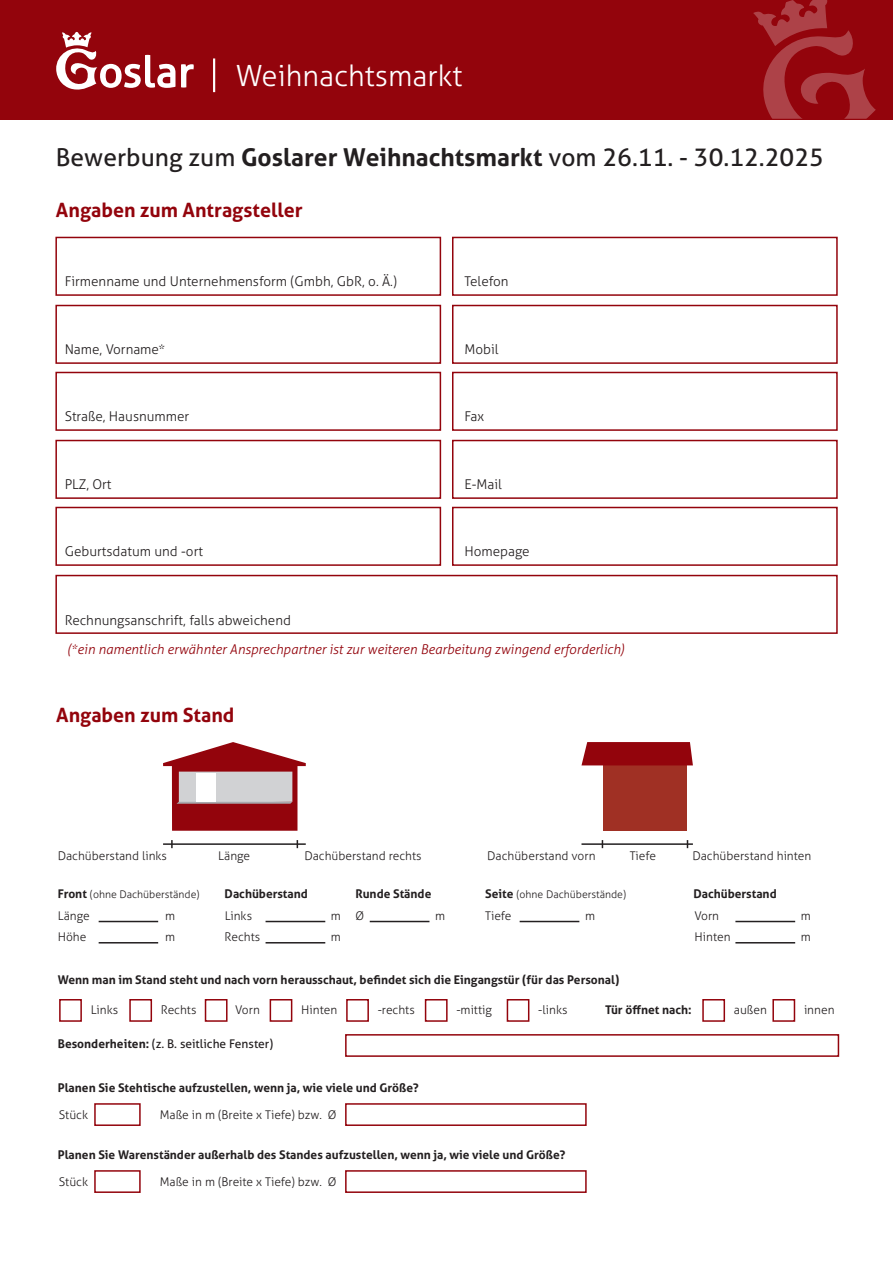
<style>
.page{position:relative;width:893px;height:1263px;background:#fff}
.page>*{position:absolute;margin:0;border:0;box-sizing:border-box;transform-origin:0 0}
.t1{font:300 29.25px "Aller";color:#fff}
.t2{font:24.6px "Aller";color:#231f20}
.t3{font:700 19.65px "Aller";color:#93040c}
.t4{font:300 13.5px "Aller";color:#231f20}
.t5{font:italic 300 13.5px "Aller";color:#93040c}
.t6{font:700 12px "Aller";color:#231f20}
.t7{font:300 12px "Aller";color:#231f20}
.t8{font:12px "Aller";color:#231f20}
.t9{font:300 10.5px "Aller";color:#231f20}
.s1{font-weight:700}
.s2{font-weight:700;font-size:12px}
</style>
<div class="page">
<div style="left:0;top:0;width:893px;height:119px;background:#93040c"></div>
<hr style="left:213px;top:58px;width:2px;height:34px;background:#fff">
<svg style="left:56px;top:32px;width:119px;height:58px"></svg>
<svg style="left:181px;top:64px;width:13px;height:24px"></svg>
<div style="left:55px;top:237px;width:386px;height:59px;border:2px solid #93040c"></div>
<svg style="left:753px;top:0;width:123px;height:119px"></svg>
<div style="left:452px;top:237px;width:386px;height:59px;border:2px solid #93040c"></div>
<div style="left:55px;top:305px;width:386px;height:59px;border:2px solid #93040c"></div>
<div style="left:452px;top:305px;width:386px;height:59px;border:2px solid #93040c"></div>
<div style="left:55px;top:372px;width:386px;height:59px;border:2px solid #93040c"></div>
<div style="left:452px;top:372px;width:386px;height:59px;border:2px solid #93040c"></div>
<div style="left:55px;top:440px;width:386px;height:59px;border:2px solid #93040c"></div>
<div style="left:452px;top:440px;width:386px;height:59px;border:2px solid #93040c"></div>
<div style="left:55px;top:507px;width:386px;height:59px;border:2px solid #93040c"></div>
<div style="left:452px;top:507px;width:386px;height:59px;border:2px solid #93040c"></div>
<div style="left:55px;top:575px;width:783px;height:59px;border:2px solid #93040c"></div>
<svg style="left:163px;top:742px;width:143px;height:89px"></svg>
<div style="left:196px;top:774px;width:20px;height:28px;background:#fff"></div>
<div style="left:604px;top:765px;width:83px;height:66px;background:#a03024"></div>
<svg style="left:581px;top:742px;width:112px;height:23px;background:#980f17"></svg>
<hr style="left:163px;top:843px;width:143px;height:2px;background:#231f20">
<svg style="left:171px;top:840px;width:2px;height:8px"></svg>
<hr style="left:581px;top:843px;width:112px;height:2px;background:#231f20">
<hr style="left:99px;top:921px;width:59px;height:1px;background:#231f20">
<hr style="left:99px;top:942px;width:59px;height:1px;background:#231f20">
<hr style="left:266px;top:921px;width:59px;height:1px;background:#231f20">
<hr style="left:266px;top:942px;width:59px;height:1px;background:#231f20">
<hr style="left:370px;top:921px;width:59px;height:1px;background:#231f20">
<hr style="left:520px;top:921px;width:59px;height:1px;background:#231f20">
<hr style="left:735px;top:921px;width:60px;height:1px;background:#231f20">
<hr style="left:735px;top:942px;width:60px;height:1px;background:#231f20">
<div style="left:59px;top:999px;width:23px;height:23px;border:2px solid #93040c"></div>
<div style="left:129px;top:999px;width:23px;height:23px;border:2px solid #93040c"></div>
<div style="left:205px;top:999px;width:23px;height:23px;border:2px solid #93040c"></div>
<div style="left:270px;top:999px;width:22px;height:23px;border:2px solid #93040c"></div>
<div style="left:346px;top:999px;width:23px;height:23px;border:2px solid #93040c"></div>
<div style="left:425px;top:999px;width:23px;height:23px;border:2px solid #93040c"></div>
<div style="left:507px;top:999px;width:22px;height:23px;border:2px solid #93040c"></div>
<div style="left:702px;top:999px;width:23px;height:23px;border:2px solid #93040c"></div>
<div style="left:772px;top:999px;width:23px;height:23px;border:2px solid #93040c"></div>
<div style="left:94px;top:1103px;width:47px;height:23px;border:2px solid #93040c"></div>
<div style="left:345px;top:1103px;width:242px;height:23px;border:2px solid #93040c"></div>
<div style="left:94px;top:1170px;width:47px;height:23px;border:2px solid #93040c"></div>
<div style="left:345px;top:1170px;width:242px;height:23px;border:2px solid #93040c"></div>
<div style="left:345px;top:1034px;width:494px;height:23px;border:2px solid #93040c"></div>
<p class="t1" style="left:236px;top:58px;width:228px">Weihnachtsmarkt</p>
<p class="t2" style="left:56px;top:143px;width:769px">Bewerbung zum <span class="s1">Goslarer Weihnachtsmarkt</span> vom 26.11. - 30.12.2025</p>
<p class="t3" style="left:56px;top:198px;width:248px">Angaben zum Antragsteller</p>
<p class="t4" style="left:65px;top:273px;width:334px">Firmenname und Unternehmensform (Gmbh, GbR, o. Ä.)</p>
<p class="t4" style="left:464px;top:273px;width:46px">Telefon</p>
<p class="t4" style="left:65px;top:342px;width:102px">Name, Vorname*</p>
<p class="t4" style="left:464px;top:342px;width:36px">Mobil</p>
<p class="t4" style="left:65px;top:408px;width:126px">Straße, Hausnummer</p>
<p class="t4" style="left:464px;top:408px;width:21px">Fax</p>
<p class="t4" style="left:65px;top:477px;width:48px">PLZ, Ort</p>
<p class="t4" style="left:464px;top:477px;width:39px">E-Mail</p>
<p class="t4" style="left:65px;top:543px;width:140px">Geburtsdatum und -ort</p>
<p class="t4" style="left:464px;top:543px;width:67px">Homepage</p>
<p class="t4" style="left:65px;top:612px;width:228px">Rechnungsanschrift, falls abweichend</p>
<p class="t5" style="left:67px;top:641px;width:559px">(*ein namentlich erwähnter Ansprechpartner ist zur weiteren Bearbeitung zwingend erforderlich)</p>
<p class="t3" style="left:56px;top:702px;width:180px">Angaben zum Stand</p>
<p class="t7" style="left:58px;top:849px;width:111px">Dachüberstand links</p>
<p class="t7" style="left:218px;top:849px;width:33px">Länge</p>
<p class="t7" style="left:304px;top:849px;width:119px">Dachüberstand rechts</p>
<p class="t7" style="left:487px;top:849px;width:110px">Dachüberstand vorn</p>
<p class="t7" style="left:630px;top:849px;width:28px">Tiefe</p>
<p class="t7" style="left:692px;top:849px;width:120px">Dachüberstand hinten</p>
<p class="t9" style="left:58px;top:888px;width:143px"><span class="s2">Front</span> (ohne Dachüberstände)</p>
<p class="t6" style="left:225px;top:887px;width:85px">Dachüberstand</p>
<p class="t6" style="left:355px;top:887px;width:77px">Runde Stände</p>
<p class="t9" style="left:485px;top:888px;width:142px"><span class="s2">Seite</span> (ohne Dachüberstände)</p>
<p class="t6" style="left:693px;top:887px;width:85px">Dachüberstand</p>
<p class="t7" style="left:58px;top:908px;width:33px">Länge</p>
<p class="t7" style="left:165px;top:908px;width:12px">m</p>
<p class="t7" style="left:58px;top:929px;width:30px">Höhe</p>
<p class="t7" style="left:165px;top:929px;width:12px">m</p>
<p class="t7" style="left:355px;top:908px;width:10px">Ø</p>
<p class="t7" style="left:435px;top:908px;width:12px">m</p>
<p class="t7" style="left:485px;top:908px;width:28px">Tiefe</p>
<p class="t7" style="left:585px;top:908px;width:12px">m</p>
<p class="t7" style="left:694px;top:908px;width:26px">Vorn</p>
<p class="t7" style="left:801px;top:908px;width:12px">m</p>
<p class="t7" style="left:694px;top:929px;width:38px">Hinten</p>
<p class="t7" style="left:801px;top:929px;width:12px">m</p>
<p class="t6" style="left:58px;top:972px;width:563px">Wenn man im Stand steht und nach vorn herausschaut, befindet sich die Eingangstür (für das Personal)</p>
<p class="t7" style="left:91px;top:1003px;width:29px">Links</p>
<p class="t7" style="left:161px;top:1003px;width:37px">Rechts</p>
<p class="t7" style="left:235px;top:1003px;width:26px">Vorn</p>
<p class="t7" style="left:301px;top:1003px;width:38px">Hinten</p>
<p class="t7" style="left:378px;top:1003px;width:39px">-rechts</p>
<p class="t7" style="left:456px;top:1003px;width:37px">-mittig</p>
<p class="t7" style="left:538px;top:1003px;width:31px">-links</p>
<p class="t6" style="left:605px;top:1003px;width:88px">Tür öffnet nach:</p>
<p class="t7" style="left:734px;top:1003px;width:35px">außen</p>
<p class="t7" style="left:804px;top:1003px;width:32px">innen</p>
<p class="t8" style="left:58px;top:1037px;width:217px"><span class="s1">Besonderheiten:</span> (z. B. seitliche Fenster)</p>
<p class="t6" style="left:58px;top:1080px;width:363px">Planen Sie Stehtische aufzustellen, wenn ja, wie viele und Größe?</p>
<p class="t7" style="left:59px;top:1107px;width:31px">Stück</p>
<p class="t7" style="left:160px;top:1107px;width:178px">Maße in m (Breite x Tiefe) bzw. Ø</p>
<p class="t6" style="left:58px;top:1147px;width:509px">Planen Sie Warenständer außerhalb des Standes aufzustellen, wenn ja, wie viele und Größe?</p>
<p class="t7" style="left:59px;top:1174px;width:31px">Stück</p>
<p class="t7" style="left:160px;top:1174px;width:178px">Maße in m (Breite x Tiefe) bzw. Ø</p>
<p class="t7" style="left:225px;top:908px;width:29px">Links</p>
<p class="t7" style="left:331px;top:908px;width:12px">m</p>
<p class="t7" style="left:225px;top:929px;width:37px">Rechts</p>
<p class="t7" style="left:331px;top:929px;width:12px">m</p>
</div>
